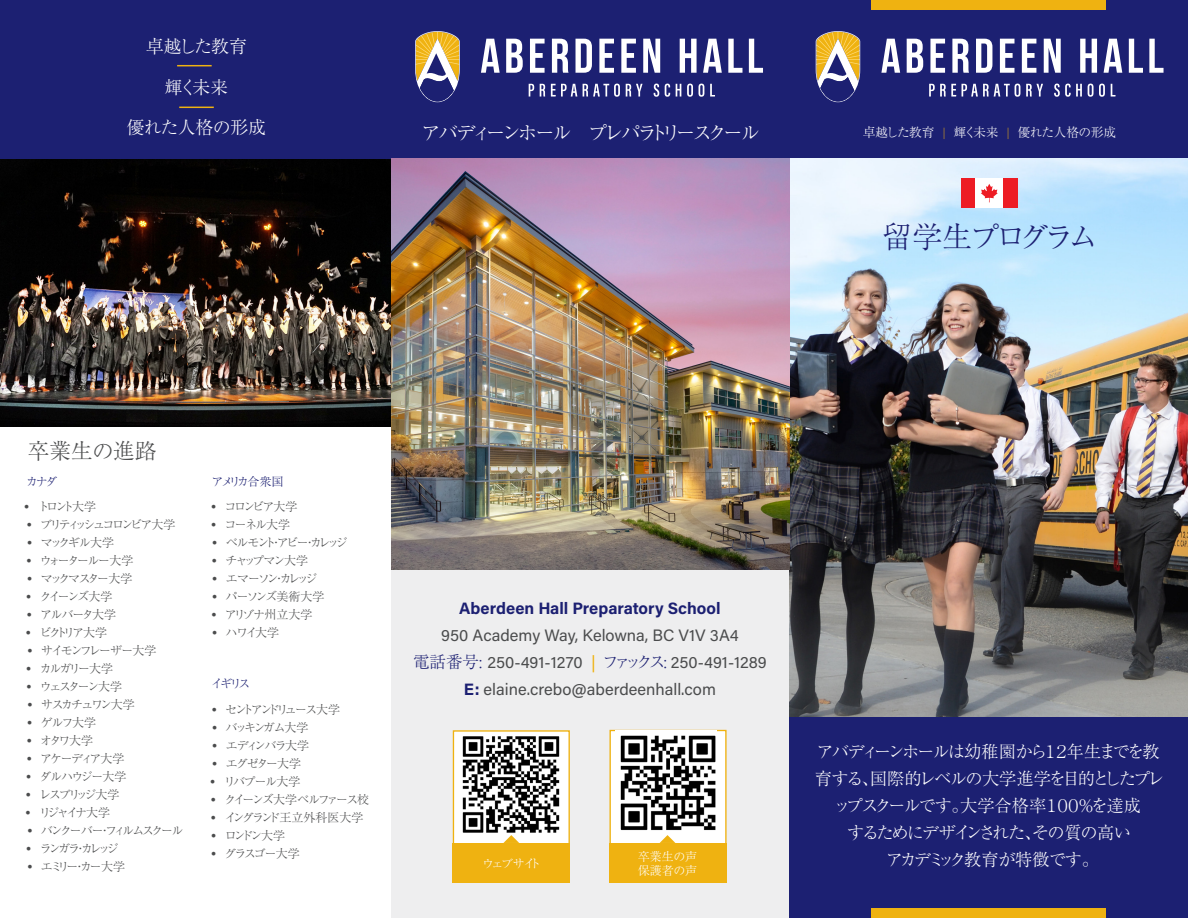
<style>
.page{position:relative;width:1188px;height:918px;background:#fff}
.page>*{position:absolute;margin:0;border:0;box-sizing:border-box;transform-origin:0 0}
.t1{font:300 30px "Ryumin Pr 6 N";letter-spacing:-.12em;color:#1c2072}
.t2{font:300 21.75px "Ryumin Pr 6 N";color:#4b4c4d}
.t3{font:300 19.5px "Ryumin Pr 6 N";letter-spacing:-.175em;color:#fff}
.t4{font:300 18px "Ryumin Pr 6 N";letter-spacing:-.055em;color:#fff}
.t5{font:300 18px "Ryumin Pr 6 N";letter-spacing:-.035em;color:#fff}
.t6{font:300 17.25px/27px "Ryumin Pr 6 N";letter-spacing:-.11em;color:#fff;text-align:center}
.t7{font:16.5px "Acumin Pro";color:#4b4c4d}
.t8{font:700 16.5px "Acumin Pro";color:#1c2072}
.t9{font:300 12.75px "Ryumin Pr 6 N";letter-spacing:-.055em;color:#fff}
.t10{font:300 12px "Ryumin Pr 6 N";letter-spacing:-.165em;color:#4b4c4d}
.t11{font:300 12px "Ryumin Pr 6 N";letter-spacing:-.195em;color:#4b4c4d}
.t12{font:300 12px "Ryumin Pr 6 N";letter-spacing:-.185em;color:#4b4c4d}
.t13{font:300 12px "Ryumin Pr 6 N";letter-spacing:-.13em;color:#4b4c4d}
.t14{font:300 12px "Ryumin Pr 6 N";letter-spacing:-.115em;color:#4b4c4d}
.t15{font:300 12px "Ryumin Pr 6 N";letter-spacing:-.23em;color:#4b4c4d}
.t16{font:300 12px "Ryumin Pr 6 N";letter-spacing:-.035em;color:#fff}
.t17{font:300 12px "Ryumin Pr 6 N";letter-spacing:-.215em;color:#4b4c4d}
.t18{font:300 12px "Ryumin Pr 6 N";letter-spacing:-.235em;color:#4b4c4d}
.t19{font:300 12px "Ryumin Pr 6 N";letter-spacing:-.04em;color:#4b4c4d}
.t20{font:300 12px "Ryumin Pr 6 N";letter-spacing:-.21em;color:#4b4c4d}
.t21{font:300 12px "Ryumin Pr 6 N";letter-spacing:-.14em;color:#4b4c4d}
.t22{font:300 12px "Ryumin Pr 6 N";letter-spacing:-.245em;color:#4b4c4d}
.t23{font:300 12px "Ryumin Pr 6 N";letter-spacing:-.26em;color:#4b4c4d}
.t24{font:300 12px "Ryumin Pr 6 N";letter-spacing:-.075em;color:#4b4c4d}
.t25{font:300 12px "Ryumin Pr 6 N";letter-spacing:-.19em;color:#4b4c4d}
.t26{font:300 12px "Ryumin Pr 6 N";letter-spacing:-.06em;color:#4b4c4d}
.t27{font:300 12px "Ryumin Pr 6 N";letter-spacing:-.12em;color:#4b4c4d}
.t28{font:300 12px "Ryumin Pr 6 N";letter-spacing:-.1em;color:#4b4c4d}
.t29{font:300 12px "Ryumin Pr 6 N";letter-spacing:-.125em;color:#4b4c4d}
.t30{font:300 12px "Ryumin Pr 6 N";letter-spacing:-.195em;color:#1c2072}
.t31{font:300 12px "Ryumin Pr 6 N";letter-spacing:-.165em;color:#1c2072}
.s1{color:#efb211}
.s2{font-family:"Ryumin Pr 6 N";font-weight:300;color:#1c2072}
.s3{font-weight:700;color:#1c2072}
</style>
<div class="page">
<div style="left:392px;top:569px;width:398px;height:349px;background:#eeeeef"></div>
<div style="left:453px;top:730px;width:117px;height:124px;background:#fff;border:1px solid #efb211"></div>
<img style="left:0;top:159px;width:392px;height:268px">
<div style="left:790px;top:0;width:398px;height:918px;background:#1c2072"></div>
<div style="left:0;top:0;width:790px;height:159px;background:#1c2072"></div>
<img style="left:790px;top:159px;width:398px;height:558px">
<svg style="left:929px;top:84px;width:27px;height:13px"></svg>
<svg style="left:962px;top:84px;width:58px;height:13px"></svg>
<svg style="left:1026px;top:84px;width:17px;height:13px"></svg>
<svg style="left:1054px;top:84px;width:28px;height:13px"></svg>
<svg style="left:1088px;top:84px;width:17px;height:13px"></svg>
<svg style="left:1111px;top:84px;width:5px;height:13px"></svg>
<svg style="left:881px;top:39px;width:19px;height:34px"></svg>
<svg style="left:907px;top:39px;width:16px;height:34px"></svg>
<svg style="left:930px;top:39px;width:15px;height:34px"></svg>
<svg style="left:952px;top:39px;width:17px;height:34px"></svg>
<svg style="left:976px;top:39px;width:16px;height:34px"></svg>
<svg style="left:1000px;top:39px;width:14px;height:34px"></svg>
<svg style="left:1022px;top:39px;width:14px;height:34px"></svg>
<svg style="left:1044px;top:39px;width:17px;height:34px"></svg>
<svg style="left:1080px;top:39px;width:17px;height:34px"></svg>
<svg style="left:1104px;top:39px;width:18px;height:34px"></svg>
<svg style="left:1129px;top:39px;width:14px;height:34px"></svg>
<svg style="left:1149px;top:39px;width:15px;height:34px"></svg>
<svg style="left:815px;top:31px;width:46px;height:72px"></svg>
<svg style="left:529px;top:84px;width:5px;height:13px"></svg>
<svg style="left:540px;top:84px;width:5px;height:13px"></svg>
<svg style="left:551px;top:84px;width:26px;height:13px"></svg>
<svg style="left:583px;top:84px;width:37px;height:13px"></svg>
<svg style="left:626px;top:84px;width:17px;height:13px"></svg>
<svg style="left:654px;top:84px;width:5px;height:13px"></svg>
<svg style="left:665px;top:84px;width:5px;height:13px"></svg>
<svg style="left:676px;top:84px;width:5px;height:13px"></svg>
<svg style="left:687px;top:84px;width:6px;height:13px"></svg>
<svg style="left:699px;top:84px;width:5px;height:13px"></svg>
<svg style="left:710px;top:84px;width:5px;height:13px"></svg>
<svg style="left:481px;top:39px;width:19px;height:34px"></svg>
<svg style="left:506px;top:39px;width:17px;height:34px"></svg>
<svg style="left:530px;top:39px;width:15px;height:34px"></svg>
<svg style="left:552px;top:39px;width:17px;height:34px"></svg>
<svg style="left:576px;top:39px;width:16px;height:34px"></svg>
<svg style="left:599px;top:39px;width:15px;height:34px"></svg>
<svg style="left:621px;top:39px;width:15px;height:34px"></svg>
<svg style="left:643px;top:39px;width:17px;height:34px"></svg>
<svg style="left:680px;top:39px;width:17px;height:34px"></svg>
<svg style="left:703px;top:39px;width:19px;height:34px"></svg>
<svg style="left:728px;top:39px;width:14px;height:34px"></svg>
<svg style="left:749px;top:39px;width:14px;height:34px"></svg>
<svg style="left:415px;top:31px;width:45px;height:72px"></svg>
<hr style="left:177px;top:65px;width:35px;height:1px;background:#efb211">
<hr style="left:179px;top:107px;width:35px;height:1px;background:#efb211">
<div style="left:872px;top:0;width:234px;height:10px;background:#efb211"></div>
<div style="left:872px;top:908px;width:234px;height:10px;background:#efb211"></div>
<div style="left:609px;top:730px;width:118px;height:127px;background:#fff;border:1px solid #efb211"></div>
<img style="left:615px;top:731px;width:102px;height:100px">
<img style="left:462px;top:736px;width:98px;height:97px">
<div style="left:453px;top:843px;width:117px;height:40px;background:#efb211"></div>
<svg style="left:503px;top:835px;width:16px;height:8px"></svg>
<div style="left:961px;top:178px;width:14px;height:30px;background:#ed1c24"></div>
<div style="left:975px;top:178px;width:28px;height:30px;background:#fff"></div>
<div style="left:1003px;top:178px;width:14px;height:30px;background:#ed1c24"></div>
<svg style="left:981px;top:184px;width:17px;height:18px"></svg>
<img style="left:392px;top:159px;width:398px;height:410px">
<div style="left:609px;top:843px;width:117px;height:40px;background:#efb211"></div>
<svg style="left:660px;top:835px;width:15px;height:8px"></svg>
<p class="t4" style="left:146px;top:33px;width:103px">卓越した教育</p>
<p class="t4" style="left:165px;top:73px;width:65px">輝く未来</p>
<p class="t5" style="left:127px;top:114px;width:141px">優れた人格の形成</p>
<p class="t3" style="left:421px;top:118px;width:340px">アバディーンホール　プレパラトリースクール</p>
<p class="t9" style="left:863px;top:122px;width:255px">卓越した教育 <span class="s1">|</span> 輝く未来 <span class="s1">|</span> 優れた人格の形成</p>
<p class="t1" style="left:883px;top:213px;width:217px">留学生プログラム</p>
<p class="t2" style="left:28px;top:434px;width:130px">卒業生の進路</p>
<p class="t30" style="left:26px;top:472px;width:33px">カナダ</p>
<p class="t31" style="left:211px;top:472px;width:74px">アメリカ合衆国</p>
<p class="t10" style="left:24px;top:497px;width:74px">• トロント大学</p>
<p class="t17" style="left:27px;top:515px;width:150px">• ブリティッシュコロンビア大学</p>
<p class="t10" style="left:27px;top:533px;width:88px">• マックギル大学</p>
<p class="t10" style="left:26px;top:551px;width:109px">• ウォータールー大学</p>
<p class="t11" style="left:27px;top:569px;width:107px">• マックマスター大学</p>
<p class="t10" style="left:26px;top:587px;width:88px">• クイーンズ大学</p>
<p class="t14" style="left:27px;top:605px;width:91px">• アルバータ大学</p>
<p class="t15" style="left:26px;top:623px;width:83px">• ビクトリア大学</p>
<p class="t21" style="left:28px;top:641px;width:131px">• サイモンフレーザー大学</p>
<p class="t12" style="left:26px;top:659px;width:88px">• カルガリー大学</p>
<p class="t11" style="left:26px;top:677px;width:97px">• ウェスターン大学</p>
<p class="t10" style="left:28px;top:695px;width:109px">• サスカチュワン大学</p>
<p class="t10" style="left:27px;top:713px;width:71px">• ゲルフ大学</p>
<p class="t10" style="left:27px;top:731px;width:68px">• オタワ大学</p>
<p class="t13" style="left:27px;top:749px;width:99px">• アケーディア大学</p>
<p class="t14" style="left:26px;top:767px;width:102px">• ダルハウジー大学</p>
<p class="t25" style="left:26px;top:785px;width:95px">• レスブリッジ大学</p>
<p class="t15" style="left:26px;top:803px;width:86px">• リジャイナ大学</p>
<p class="t11" style="left:27px;top:821px;width:158px">• バンクーバー・フィルムスクール</p>
<p class="t23" style="left:26px;top:839px;width:94px">• ランガラ・カレッジ</p>
<p class="t12" style="left:27px;top:857px;width:99px">• エミリー・カー大学</p>
<p class="t10" style="left:211px;top:497px;width:88px">• コロンビア大学</p>
<p class="t10" style="left:211px;top:515px;width:81px">• コーネル大学</p>
<p class="t18" style="left:212px;top:533px;width:137px">• ベルモント・アビー・カレッジ</p>
<p class="t10" style="left:212px;top:551px;width:98px">• チャップマン大学</p>
<p class="t22" style="left:212px;top:569px;width:107px">• エマーソン・カレッジ</p>
<p class="t24" style="left:212px;top:587px;width:114px">• パーソンズ美術大学</p>
<p class="t26" style="left:211px;top:605px;width:103px">• アリゾナ州立大学</p>
<p class="t10" style="left:212px;top:623px;width:69px">• ハワイ大学</p>
<p class="t30" style="left:211px;top:675px;width:41px">イギリス</p>
<p class="t20" style="left:212px;top:700px;width:130px">• セントアンドリュース大学</p>
<p class="t11" style="left:212px;top:718px;width:98px">• バッキンガム大学</p>
<p class="t13" style="left:212px;top:736px;width:99px">• エディンバラ大学</p>
<p class="t27" style="left:212px;top:754px;width:91px">• エグゼター大学</p>
<p class="t28" style="left:210px;top:772px;width:92px">• リバプール大学</p>
<p class="t10" style="left:211px;top:790px;width:160px">• クイーンズ大学ベルファース校</p>
<p class="t19" style="left:211px;top:808px;width:154px">• イングランド王立外科医大学</p>
<p class="t10" style="left:211px;top:826px;width:76px">• ロンドン大学</p>
<p class="t29" style="left:211px;top:844px;width:90px">• グラスゴー大学</p>
<p class="t8" style="left:459px;top:597px;width:263px">Aberdeen Hall Preparatory School</p>
<p class="t7" style="left:441px;top:624px;width:299px">950 Academy Way, Kelowna, BC V1V 3A4</p>
<p class="t7" style="left:413px;top:651px;width:355px"><span class="s2">電話番号:</span> 250-491-1270 <span class="s1">|</span> <span class="s2">ファックス:</span> 250-491-1289</p>
<p class="t7" style="left:464px;top:678px;width:254px"><span class="s3">E:</span> elaine.crebo@aberdeenhall.com</p>
<p class="t16" style="left:482px;top:854px;width:61px">ウェブサイト</p>
<p class="t16" style="left:638px;top:847px;width:61px">卒業生の声</p>
<p class="t16" style="left:638px;top:861px;width:61px">保護者の声</p>
<p class="t6" style="left:815px;top:737px;width:351px">アバディーンホールは幼稚園から１２年生までを教育する、国際的レベルの大学進学を目的としたプレップスクールです。大学合格率１００％を達成<br>するためにデザインされた、その質の高い</p>
<p class="t6" style="left:886px;top:845px;width:214px">アカデミック教育が特徴です。</p>
</div>
